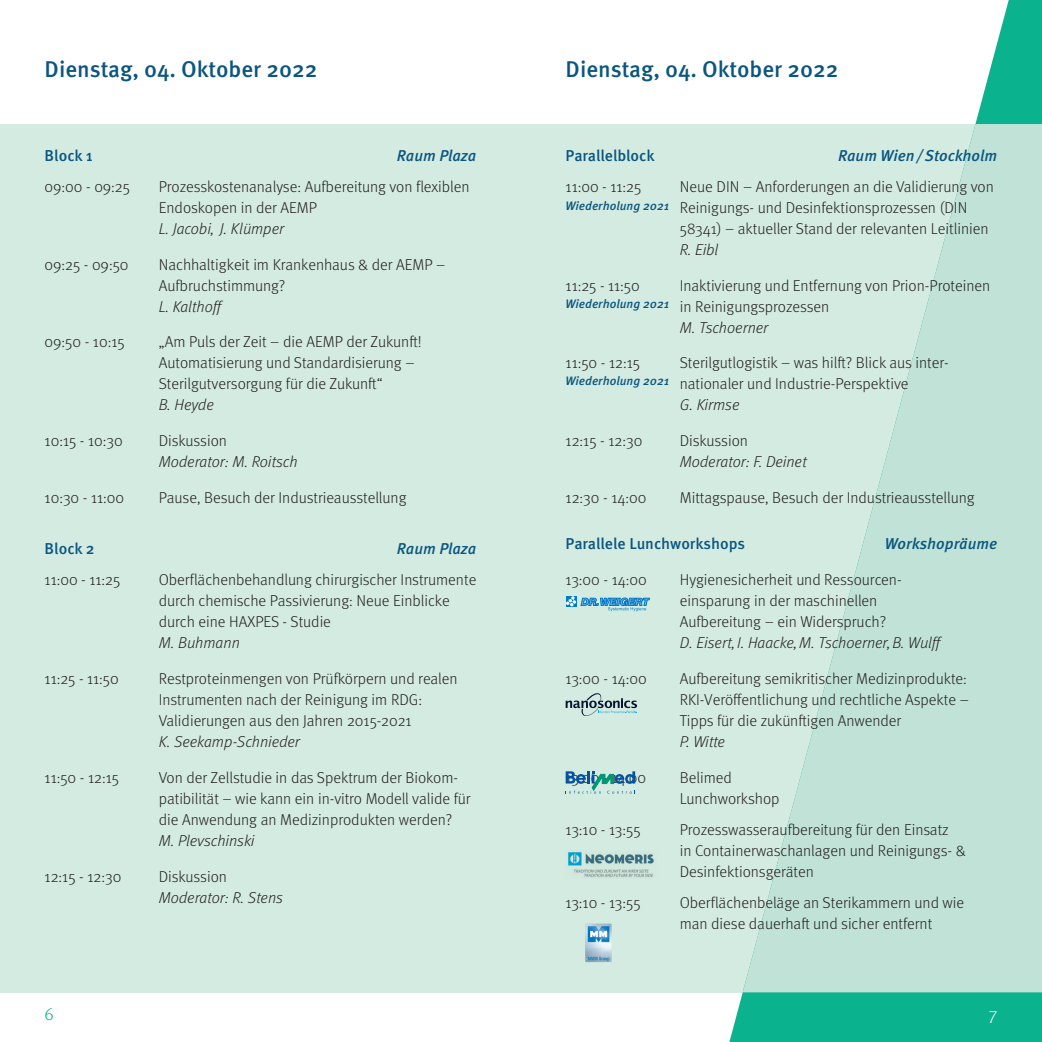
<style>
.page{position:relative;width:1042px;height:1042px;background:#fff}
.page>*{position:absolute;margin:0;border:0;box-sizing:border-box;transform-origin:0 0}
.Tag{font:500 22.75px "Meta OT";color:#0a567f}
.t1{font:300 17.5px "Meta OT";color:#0ab38d}
.t2{font:300 17.5px "Meta OT";color:#fff}
.Programmpunkt{font:300 15.75px/21px "Meta OT";color:#231f20}
.Referenten{font:italic 300 15.75px "Meta OT";color:#231f20}
.Überschrift{font:italic 500 15.75px "Meta OT";color:#0a567f}
.Überschrift-2{font:500 15.75px "Meta OT";color:#0a567f}
.Programmpunkt-2{font:500 15.75px "Meta OT";letter-spacing:-.005em;color:#0a567f}
.Programmpunkt-3{font:italic 500 15.75px "Meta OT";color:#0a567f}
.Überschrift-3{font:italic 500 12.25px "Meta OT";color:#0a567f}
</style>
<div class="page">
<div style="left:0;top:124px;width:1042px;height:868px;background:#d4ebe2"></div>
<svg style="left:725px;top:0;width:317px;height:1042px"></svg>
<svg style="left:743px;top:124px;width:299px;height:868px;fill:#c1e3d7"></svg>
<svg style="left:566px;top:596px;width:83px;height:15px"></svg>
<svg style="left:566px;top:693px;width:71px;height:23px"></svg>
<svg style="left:566px;top:771px;width:70px;height:23px"></svg>
<img style="left:568px;top:852px;width:86px;height:25px">
<img style="left:585px;top:923px;width:27px;height:39px">
<p class="Tag" style="left:45px;top:55px;width:274px">Dienstag, 04. Oktober 2022</p>
<p class="Tag" style="left:566px;top:55px;width:274px">Dienstag, 04. Oktober 2022</p>
<p class="Überschrift-2" style="left:45px;top:145px;width:50px">Block 1</p>
<p class="Überschrift" style="left:397px;top:146px;width:81px">Raum Plaza</p>
<p class="Programmpunkt" style="left:45px;top:176px;width:87px">09:00 - 09:25</p>
<p class="Programmpunkt" style="left:159px;top:176px;width:312px">Prozesskostenanalyse: Aufbereitung von flexiblen<br>Endoskopen in der AEMP</p>
<p class="Referenten" style="left:159px;top:219px;width:127px">L. Jacobi, J. Klümper</p>
<p class="Programmpunkt" style="left:45px;top:254px;width:85px">09:25 - 09:50</p>
<p class="Programmpunkt" style="left:159px;top:254px;width:288px">Nachhaltigkeit im Krankenhaus &amp; der AEMP –<br>Aufbruchstimmung?</p>
<p class="Referenten" style="left:159px;top:297px;width:66px">L. Kalthoff</p>
<p class="Programmpunkt" style="left:45px;top:332px;width:81px">09:50 - 10:15</p>
<p class="Programmpunkt" style="left:159px;top:332px;width:264px">„Am Puls der Zeit – die AEMP der Zukunft!<br>Automatisierung und Standardisierung –<br>Sterilgutversorgung für die Zukunft“</p>
<p class="Referenten" style="left:159px;top:396px;width:57px">B. Heyde</p>
<p class="Programmpunkt" style="left:45px;top:431px;width:80px">10:15 - 10:30</p>
<p class="Programmpunkt" style="left:159px;top:431px;width:70px">Diskussion</p>
<p class="Referenten" style="left:159px;top:453px;width:140px">Moderator: M. Roitsch</p>
<p class="Programmpunkt" style="left:45px;top:488px;width:81px">10:30 - 11:00</p>
<p class="Programmpunkt" style="left:159px;top:488px;width:249px">Pause, Besuch der Industrieausstellung</p>
<p class="Überschrift-2" style="left:45px;top:539px;width:52px">Block 2</p>
<p class="Überschrift" style="left:397px;top:539px;width:81px">Raum Plaza</p>
<p class="Programmpunkt" style="left:45px;top:569px;width:77px">11:00 - 11:25</p>
<p class="Programmpunkt" style="left:159px;top:569px;width:319px">Oberflächenbehandlung chirurgischer Instrumente durch chemische Passivierung: Neue Einblicke durch eine HAXPES - Studie</p>
<p class="Referenten" style="left:159px;top:633px;width:83px">M. Buhmann</p>
<p class="Programmpunkt" style="left:45px;top:668px;width:76px">11:25 - 11:50</p>
<p class="Programmpunkt" style="left:159px;top:668px;width:300px">Restproteinmengen von Prüfkörpern und realen<br>Instrumenten nach der Reinigung im RDG:<br>Validierungen aus den Jahren 2015-2021</p>
<p class="Referenten" style="left:159px;top:732px;width:143px">K. Seekamp-Schnieder</p>
<p class="Programmpunkt" style="left:45px;top:767px;width:76px">11:50 - 12:15</p>
<p class="Programmpunkt" style="left:159px;top:767px;width:313px">Von der Zellstudie in das Spektrum der Biokom&shy;patibilität – wie kann ein in-vitro Modell valide für die Anwendung an Medizinprodukten werden?</p>
<p class="Referenten" style="left:159px;top:831px;width:97px">M. Plevschinski</p>
<p class="Programmpunkt" style="left:45px;top:866px;width:78px">12:15 - 12:30</p>
<p class="Programmpunkt" style="left:159px;top:866px;width:70px">Diskussion</p>
<p class="Referenten" style="left:159px;top:888px;width:126px">Moderator: R. Stens</p>
<p class="Überschrift-2" style="left:566px;top:145px;width:91px">Parallelblock</p>
<p class="Überschrift" style="left:838px;top:146px;width:161px">Raum Wien/Stockholm</p>
<p class="Programmpunkt" style="left:566px;top:176px;width:77px">11:00 - 11:25</p>
<p class="Programmpunkt" style="left:680px;top:176px;width:315px">Neue DIN – Anforderungen an die Validierung von<br>Reinigungs- und Desinfektionsprozessen (DIN<br>58341) – aktueller Stand der relevanten Leitlinien</p>
<p class="Referenten" style="left:680px;top:240px;width:40px">R. Eibl</p>
<p class="Programmpunkt" style="left:566px;top:275px;width:76px">11:25 - 11:50</p>
<p class="Programmpunkt" style="left:680px;top:275px;width:312px">Inaktivierung und Entfernung von Prion-Proteinen in Reinigungsprozessen</p>
<p class="Referenten" style="left:680px;top:318px;width:90px">M. Tschoerner</p>
<p class="Programmpunkt" style="left:566px;top:353px;width:76px">11:50 - 12:15</p>
<p class="Programmpunkt" style="left:680px;top:353px;width:269px">Sterilgutlogistik – was hilft? Blick aus inter&shy;nationaler und Industrie-Perspektive</p>
<p class="Referenten" style="left:680px;top:396px;width:61px">G. Kirmse</p>
<p class="Programmpunkt" style="left:566px;top:431px;width:78px">12:15 - 12:30</p>
<p class="Programmpunkt" style="left:680px;top:431px;width:70px">Diskussion</p>
<p class="Referenten" style="left:680px;top:453px;width:128px">Moderator: F. Deinet</p>
<p class="Programmpunkt" style="left:566px;top:488px;width:82px">12:30 - 14:00</p>
<p class="Programmpunkt" style="left:680px;top:488px;width:296px">Mittagspause, Besuch der Industrieausstellung</p>
<p class="Programmpunkt-2" style="left:566px;top:534px;width:181px">Parallele Lunchworkshops</p>
<p class="Programmpunkt-3" style="left:885px;top:534px;width:114px">Workshopräume</p>
<p class="Programmpunkt" style="left:566px;top:569px;width:83px">13:00 - 14:00</p>
<p class="Programmpunkt" style="left:680px;top:569px;width:223px">Hygienesicherheit und Ressourcen&shy;einsparung in der maschinellen<br>Aufbereitung – ein Widerspruch?</p>
<p class="Referenten" style="left:680px;top:633px;width:264px">D. Eisert, I. Haacke, M. Tschoerner, B. Wulff</p>
<p class="Programmpunkt" style="left:566px;top:668px;width:83px">13:00 - 14:00</p>
<p class="Programmpunkt" style="left:680px;top:668px;width:291px">Aufbereitung semikritischer Medizinprodukte:<br>RKI-Veröffentlichung und rechtliche Aspekte –<br>Tipps für die zukünftigen Anwender</p>
<p class="Referenten" style="left:680px;top:732px;width:47px">P. Witte</p>
<p class="Programmpunkt" style="left:566px;top:767px;width:82px">13.00 - 14.00</p>
<p class="Programmpunkt" style="left:680px;top:767px;width:101px">Belimed<br>Lunchworkshop</p>
<p class="Programmpunkt" style="left:566px;top:819px;width:77px">13:10 - 13:55</p>
<p class="Programmpunkt" style="left:680px;top:819px;width:287px">Prozesswasseraufbereitung für den Einsatz<br>in Containerwaschanlagen und Reinigungs- &amp;<br>Desinfektionsgeräten</p>
<p class="Programmpunkt" style="left:566px;top:892px;width:77px">13:10 - 13:55</p>
<p class="Programmpunkt" style="left:680px;top:892px;width:286px">Oberflächenbeläge an Sterikammern und wie man diese dauerhaft und sicher entfernt</p>
<p class="Überschrift-3" style="left:566px;top:198px;width:105px">Wiederholung 2021</p>
<p class="Überschrift-3" style="left:566px;top:296px;width:105px">Wiederholung 2021</p>
<p class="Überschrift-3" style="left:566px;top:373px;width:105px">Wiederholung 2021</p>
<p class="t1" style="left:45px;top:1004px;width:11px">6</p>
<p class="t2" style="left:989px;top:1004px;width:10px">7</p>
</div>
